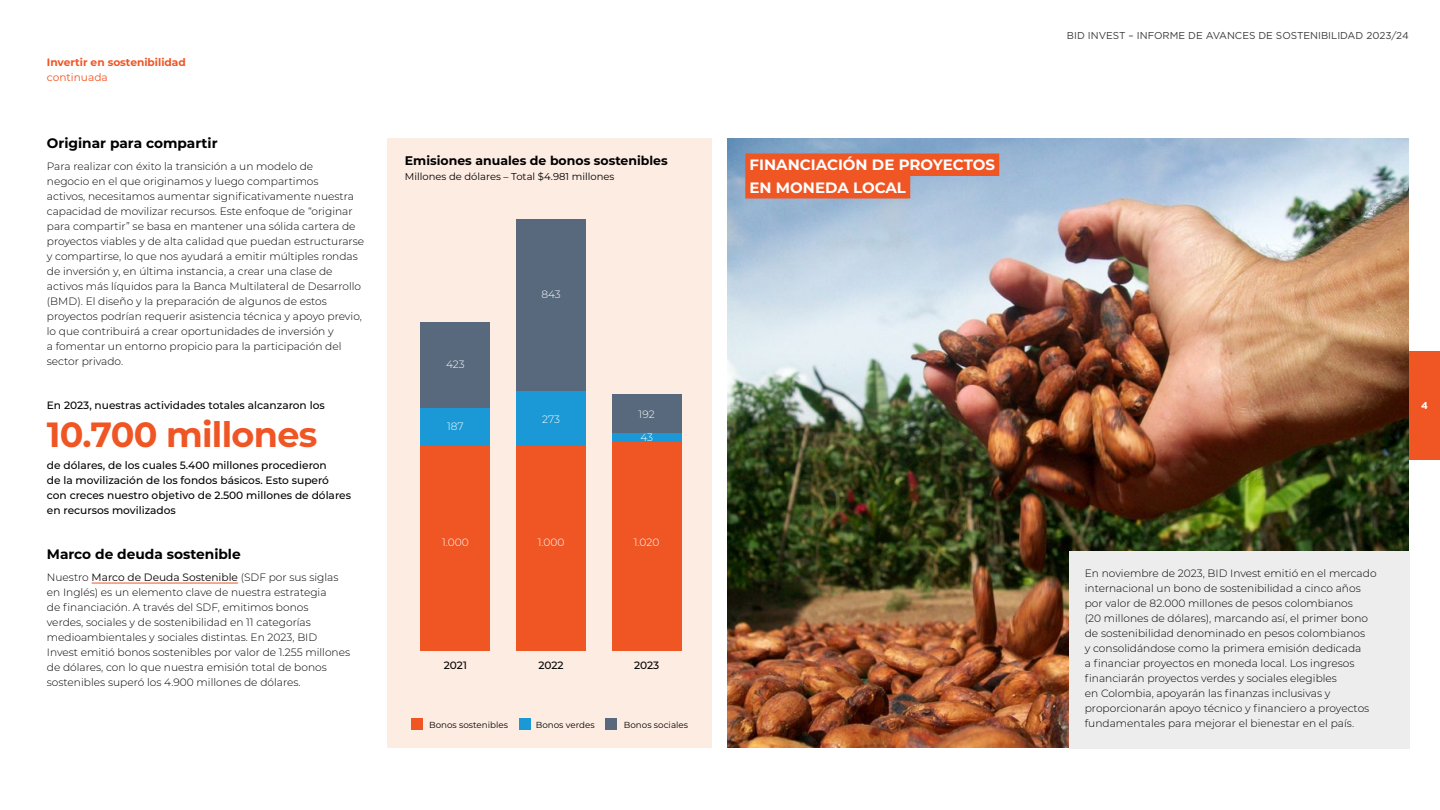
<style>
.page{position:relative;width:1440px;height:810px;background:#fff}
.page>*{position:absolute;margin:0;border:0;box-sizing:border-box;transform-origin:0 0}
.t1{font:700 35px "Montserrat";letter-spacing:-.02em;color:#f05524}
.t2{font:700 15px/22.5px "Montserrat";color:#fff}
.t3{font:700 13.75px "Montserrat";color:#000}
.t4{font:700 12.5px "Montserrat";color:#000}
.t5{font:300 10.62px/15px "Montserrat";color:#000}
.t6{font:500 10.62px/15px "Montserrat";color:#000}
.t7{font:300 10.62px "Montserrat";color:#fff}
.t8{font:700 10.62px "Montserrat";color:#f05524}
.t9{font:10.62px "Montserrat";color:#f05524}
.t10{font:10px "Gotham";color:#3c3c3b}
.t11{font:10px "Montserrat";color:#000}
.t12{font:700 10px "Gotham";color:#fff}
.t13{font:8.75px "Montserrat";color:#000}
.s1{font-weight:400}
</style>
<div class="page">
<img style="left:728px;top:138px;width:681px;height:610px">
<div style="left:387px;top:138px;width:325px;height:610px;background:#fdece2"></div>
<div style="left:421px;top:322px;width:69px;height:88px;background:#58697d"></div>
<div style="left:516px;top:219px;width:70px;height:173px;background:#58697d"></div>
<div style="left:612px;top:394px;width:70px;height:41px;background:#58697d"></div>
<div style="left:421px;top:408px;width:69px;height:40px;background:#1a99d6"></div>
<div style="left:516px;top:391px;width:70px;height:57px;background:#1a99d6"></div>
<div style="left:612px;top:433px;width:70px;height:10px;background:#1a99d6"></div>
<div style="left:421px;top:446px;width:69px;height:205px;background:#f05524"></div>
<div style="left:516px;top:446px;width:70px;height:205px;background:#f05524"></div>
<div style="left:612px;top:442px;width:70px;height:209px;background:#f05524"></div>
<div style="left:411px;top:718px;width:12px;height:12px;background:#f05524"></div>
<div style="left:519px;top:718px;width:12px;height:12px;background:#1a99d6"></div>
<div style="left:605px;top:718px;width:12px;height:12px;background:#58697d"></div>
<hr style="left:92px;top:583px;width:146px;height:1px;background:#f05524">
<div style="left:745px;top:154px;width:254px;height:22px;background:#f05524"></div>
<div style="left:745px;top:176px;width:165px;height:23px;background:#f05524"></div>
<div style="left:1069px;top:551px;width:341px;height:197px;background:#ededed"></div>
<div style="left:1409px;top:351px;width:31px;height:108px;background:#f05524"></div>
<p class="t8" style="left:47px;top:55px;width:140px">Invertir en sostenibilidad</p>
<p class="t9" style="left:47px;top:70px;width:63px">continuada</p>
<p class="t3" style="left:47px;top:133px;width:172px">Originar para compartir</p>
<p class="t5" style="left:47px;top:158px;width:319px">Para realizar con éxito la transición a un modelo de<br>negocio en el que originamos y luego compartimos<br>activos, necesitamos aumentar significativamente nuestra capacidad de movilizar recursos. Este enfoque de “originar para compartir” se basa en mantener una sólida cartera de proyectos viables y de alta calidad que puedan estructurarse y compartirse, lo que nos ayudará a emitir múltiples rondas de inversión y, en última instancia, a crear una clase de activos más líquidos para la Banca Multilateral de Desarrollo (BMD). El diseño y la preparación de algunos de estos proyectos podrían requerir asistencia técnica y apoyo previo, lo que contribuirá a crear oportunidades de inversión y<br>a fomentar un entorno propicio para la participación del sector privado.</p>
<p class="t6" style="left:47px;top:398px;width:279px">En 2023, nuestras actividades totales alcanzaron los</p>
<h1 class="t1" style="left:47px;top:409px;width:272px">10.700 millones</h1>
<p class="t6" style="left:47px;top:458px;width:306px">de dólares, de los cuales 5.400 millones procedieron<br>de la movilización de los fondos básicos. Esto superó con creces nuestro objetivo de 2.500 millones de dólares en recursos movilizados</p>
<p class="t3" style="left:47px;top:544px;width:195px">Marco de deuda sostenible</p>
<p class="t5" style="left:47px;top:570px;width:305px">Nuestro <span class="s1">Marco de Deuda Sostenible</span> (SDF por sus siglas en Inglés) es un elemento clave de nuestra estrategia<br>de financiación. A través del SDF, emitimos bonos<br>verdes, sociales y de sostenibilidad en 11 categorías medioambientales y sociales distintas. En 2023, BID Invest emitió bonos sostenibles por valor de 1.255 millones de dólares, con lo que nuestra emisión total de bonos sostenibles superó los 4.900 millones de dólares.</p>
<p class="t4" style="left:405px;top:151px;width:264px">Emisiones anuales de bonos sostenibles</p>
<p class="t11" style="left:405px;top:170px;width:211px">Millones de dólares – Total $4.981 millones</p>
<p class="t7" style="left:446px;top:357px;width:20px">423</p>
<p class="t7" style="left:447px;top:419px;width:18px">187</p>
<p class="t7" style="left:442px;top:535px;width:28px">1.000</p>
<p class="t7" style="left:541px;top:287px;width:21px">843</p>
<p class="t7" style="left:542px;top:412px;width:19px">273</p>
<p class="t7" style="left:538px;top:535px;width:28px">1.000</p>
<p class="t7" style="left:639px;top:407px;width:18px">192</p>
<p class="t7" style="left:640px;top:430px;width:14px">43</p>
<p class="t7" style="left:634px;top:535px;width:27px">1.020</p>
<p class="t6" style="left:444px;top:657px;width:25px">2021</p>
<p class="t6" style="left:538px;top:657px;width:27px">2022</p>
<p class="t6" style="left:634px;top:657px;width:27px">2023</p>
<p class="t13" style="left:429px;top:718px;width:80px">Bonos sostenibles</p>
<p class="t13" style="left:536px;top:718px;width:60px">Bonos verdes</p>
<p class="t13" style="left:624px;top:718px;width:66px">Bonos sociales</p>
<h2 class="t2" style="left:750px;top:153px;width:247px">FINANCIACIÓN DE PROYECTOS<br>EN MONEDA LOCAL</h2>
<p class="t10" style="left:1067px;top:29px;width:343px">BID INVEST – INFORME DE AVANCES DE SOSTENIBILIDAD 2023/24</p>
<p class="t12" style="left:1421px;top:399px;width:8px">4</p>
<p class="t5" style="left:1085px;top:566px;width:293px">En noviembre de 2023, BID Invest emitió en el mercado internacional un bono de sostenibilidad a cinco años por valor de 82.000 millones de pesos colombianos<br>(20 millones de dólares), marcando así, el primer bono de sostenibilidad denominado en pesos colombianos<br>y consolidándose como la primera emisión dedicada<br>a financiar proyectos en moneda local. Los ingresos financiarán proyectos verdes y sociales elegibles<br>en Colombia, apoyarán las finanzas inclusivas y proporcionarán apoyo técnico y financiero a proyectos fundamentales para mejorar el bienestar en el país.</p>
</div>
